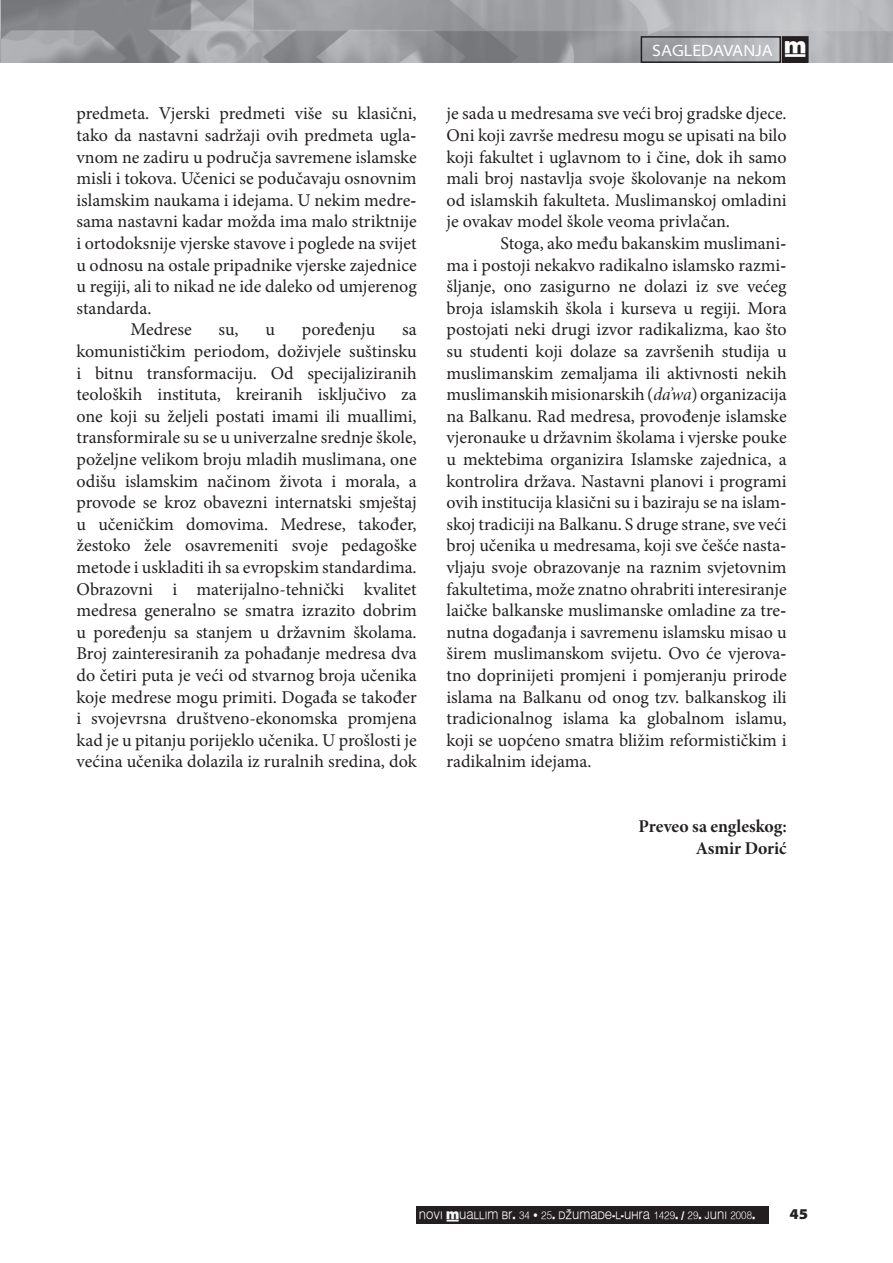
<style>
.page{position:relative;width:893px;height:1263px;background:#fff}
.page>*{position:absolute;margin:0;border:0;box-sizing:border-box;transform-origin:0 0}
.t1{font:18px/21.6px "Minion Pro";color:#231f20;text-align:justify}
.t2{font:18px/21.6px "Minion Pro Bold Subh";color:#231f20;text-align:right}
.t3{font:semi-expanded 16.5px "Myriad Pro";color:#fff}
.t4{font:900 semi-expanded 15px "Myriad Pro";color:#231f20}
.t5{font:10.8px "Muallim";color:#f9f9f9;scale:.91 1}
.s1{font-family:"Muallim";font-stretch:normal}
.s2{font-family:"Minion Pro It Subh"}
</style>
<div class="page">
<img style="left:0;top:0;width:893px;height:62px">
<div style="left:641px;top:36px;width:140px;height:27px;border:2px solid #231f20"></div>
<div style="left:783px;top:37px;width:25px;height:25px;background:#231f20"></div>
<div style="left:782px;top:36px;width:27px;height:27px;border:2px solid #231f20"></div>
<div style="left:417px;top:1205px;width:352px;height:18px;background:#231f20"></div>
<p class="t1" style="left:76px;top:103px;width:342px">predmeta. Vjerski predmeti više su klasični,</p>
<p class="t1" style="left:76px;top:124px;width:340px">tako da nastavni sadržaji ovih predmeta uglav</p>
<p class="t1" style="left:76px;top:146px;width:342px">vnom ne zadiru u područja savremene islamske</p>
<p class="t1" style="left:76px;top:168px;width:342px">misli i tokova. Učenici se podučavaju osnovnim</p>
<p class="t1" style="left:76px;top:189px;width:340px">islamskim naukama i idejama. U nekim medres</p>
<p class="t1" style="left:76px;top:211px;width:342px">sama nastavni kadar možda ima malo striktnije</p>
<p class="t1" style="left:76px;top:232px;width:342px">i ortodoksnije vjerske stavove i poglede na svijet</p>
<p class="t1" style="left:76px;top:254px;width:342px">u odnosu na ostale pripadnike vjerske zajednice</p>
<p class="t1" style="left:76px;top:276px;width:342px">u regiji, ali to nikad ne ide daleko od umjerenog</p>
<p class="t1" style="left:76px;top:297px;width:76px">standarda.</p>
<p class="t1" style="left:130px;top:319px;width:63px">Medrese</p>
<p class="t1" style="left:219px;top:319px;width:22px">su,</p>
<p class="t1" style="left:266px;top:319px;width:11px">u</p>
<p class="t1" style="left:302px;top:319px;width:75px">poređenju</p>
<p class="t1" style="left:76px;top:319px;width:342px;text-indent:326px">sa komunističkim periodom, doživjele suštinsku i bitnu transformaciju. Od specijaliziranih teoloških instituta, kreiranih isključivo za one koji su željeli postati imami ili muallimi, transformirale su se u univerzalne srednje škole, poželjne velikom broju mladih muslimana, one odišu islamskim načinom života i morala, a provode se kroz obavezni internatski smještaj u učeničkim domovima. Medrese, također, žestoko žele osavremeniti svoje pedagoške metode i uskladiti ih sa evropskim standardima.<br>Obrazovni i materijalno-tehnički kvalitet medresa generalno se smatra izrazito dobrim u poređenju sa stanjem u državnim školama.<br>Broj zainteresiranih za pohađanje medresa dva do četiri puta je veći od stvarnog broja učenika koje medrese mogu primiti. Događa se također i svojevrsna društveno-ekonomska promjena kad je u pitanju porijeklo učenika. U prošlosti je većina učenika dolazila iz ruralnih sredina, dok</p>
<p class="t3" style="left:652px;top:41px;width:156px">SAGLEDAVANJA <span class="s1">†</span></p>
<p class="t1" style="left:446px;top:103px;width:342px">je sada u medresama sve veći broj gradske djece.<br>Oni koji završe medresu mogu se upisati na bilo koji fakultet i uglavnom to i čine, dok ih samo mali broj nastavlja svoje školovanje na nekom od islamskih fakulteta. Muslimanskoj omladini je ovakav model škole veoma privlačan.</p>
<p class="t1" style="left:446px;top:232px;width:342px;text-indent:54px">Stoga, ako među bakanskim muslimanim ma i postoji nekakvo radikalno islamsko razmiš šljanje, ono zasigurno ne dolazi iz sve većeg broja islamskih škola i kurseva u regiji. Mora postojati neki drugi izvor radikalizma, kao što su studenti koji dolaze sa završenih studija u muslimanskim zemaljama ili aktivnosti nekih muslimanskih misionarskih (<span class="s2">da’wa</span>) organizacija na Balkanu. Rad medresa, provođenje islamske vjeronauke u državnim školama i vjerske pouke u mektebima organizira Islamske zajednica, a kontrolira država. Nastavni planovi i programi ovih institucija klasični su i baziraju se na islams skoj tradiciji na Balkanu. S druge strane, sve veći broj učenika u medresama, koji sve češće nastav vljaju svoje obrazovanje na raznim svjetovnim fakultetima, može znatno ohrabriti interesiranje laičke balkanske muslimanske omladine za tren nutna događanja i savremenu islamsku misao u širem muslimanskom svijetu. Ovo će vjerovat tno doprinijeti promjeni i pomjeranju prirode islama na Balkanu od onog tzv. balkanskog ili tradicionalnog islama ka globalnom islamu, koji se uopćeno smatra bližim reformističkim i radikalnim idejama.</p>
<p class="t2" style="left:639px;top:816px;width:150px">Preveo sa engleskog:<br>Asmir Dorić</p>
<p class="t5" style="left:419px;top:1208px;width:371px">NOVI †UALLIM BR. 34 • 25. DŽUMADE-L-UHRA 1429. / 29. JUNI 2008.</p>
<p class="t4" style="left:789px;top:1206px;width:20px">45</p>
</div>
